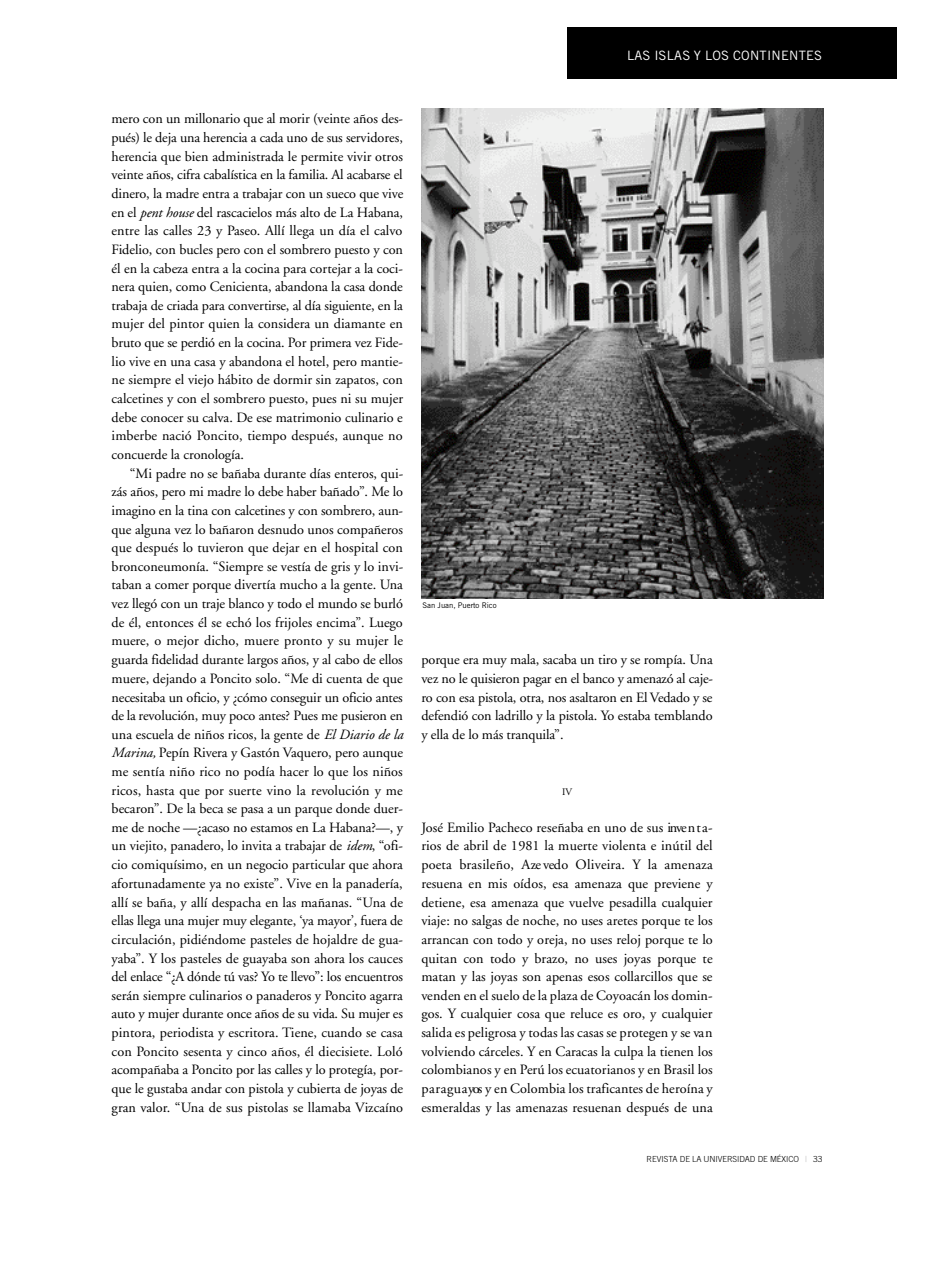
<style>
.page{position:relative;width:936px;height:1276px;background:#fff}
.page>*{position:absolute;margin:0;border:0;box-sizing:border-box;transform-origin:0 0}
.t1{font:14.25px/18.6px "Adobe Garamond";color:#000;text-align:justify}
.t2{font:12.9px "Trade Gothic";letter-spacing:.02em;color:#fff}
.t3{font:9.9px "Adobe Garamond";color:#000}
.t4{font:300 8.4px "Trade Gothic";letter-spacing:-.01em;color:#000}
.t5{font:7.8px "Trade Gothic";letter-spacing:-.005em;color:#000}
.s1{font-style:italic}
.s2{font-weight:400;color:#bfbfbf}
</style>
<div class="page">
<img style="left:421px;top:108px;width:402px;height:490px">
<div style="left:567px;top:27px;width:329px;height:52px;background:#000"></div>
<p class="t2" style="left:627px;top:51px;width:196px">LAS ISLAS Y LOS CONTINENTES</p>
<p class="t1" style="left:112px;top:111px;width:293px">mero con un millonario que al morir (veinte años des&shy;pués) le deja una herencia a cada uno de sus servidores, herencia que bien administrada le permite vivir otros veinte años, cifra cabalística en la familia. Al acabarse el dinero, la madre entra a trabajar con un sueco que vive en el <span class="s1">pent house</span> del rascacielos más alto de La Habana, entre las calles 23 y Paseo. Allí llega un día el calvo Fidelio, con bucles pero con el sombrero puesto y con él en la cabeza entra a la cocina para cortejar a la coci&shy;nera quien, como Cenicienta, abandona la casa donde trabaja de criada para convertirse, al día siguiente, en la mujer del pintor quien la considera un diamante en bruto que se perdió en la cocina. Por primera vez Fide&shy;lio vive en una casa y abandona el hotel, pero mantie&shy;ne siempre el viejo hábito de dormir sin zapatos, con calcetines y con el sombrero puesto, pues ni su mujer debe conocer su calva. De ese matrimonio culinario e imberbe nació Poncito, tiempo después, aunque no concuerde la cronología.</p>
<p class="t1" style="left:112px;top:465px;width:293px;text-indent:18px">“Mi padre no se bañaba durante días enteros, qui&shy;zás años, pero mi madre lo debe haber bañado”. Me lo imagino en la tina con calcetines y con sombrero, aun&shy;que alguna vez lo bañaron desnudo unos compañeros que después lo tuvieron que dejar en el hospital con bronconeumonía. “Siempre se vestía de gris y lo invi&shy;taban a comer porque divertía mucho a la gente. Una vez llegó con un traje blanco y todo el mundo se burló de él, entonces él se echó los frijoles encima”. Luego muere, o mejor dicho, muere pronto y su mujer le guarda fidelidad durante largos años, y al cabo de ellos muere, dejando a Poncito solo. “Me di cuenta de que necesitaba un oficio, y ¿cómo conseguir un oficio antes de la revolución, muy poco antes? Pues me pusieron en una escuela de niños ricos, la gente de <span class="s1">El Diario de la Marina,</span> Pepín Rivera y Gastón Vaquero, pero aunque me sentía niño rico no podía hacer lo que los niños ricos, hasta que por suerte vino la revolución y me becaron”. De la beca se pasa a un parque donde duer&shy;me de noche —¿acaso no estamos en La Habana?—, y un viejito, panadero, lo invita a trabajar de <span class="s1">idem</span>, “ofi&shy;cio comiquísimo, en un negocio particular que ahora afortunadamente ya no existe”. Vive en la panadería, allí se baña, y allí despacha en las mañanas. “Una de ellas llega una mujer muy elegante, ‘ya mayor’, fuera de circulación, pidiéndome pasteles de hojaldre de gua&shy;yaba”. Y los pasteles de guayaba son ahora los cauces del enlace “¿A dónde tú vas? Yo te llevo”: los encuentros serán siempre culinarios o panaderos y Poncito agarra auto y mujer durante once años de su vida. Su mujer es pintora, periodista y escritora. Tiene, cuando se casa con Poncito sesenta y cinco años, él diecisiete. Loló acompañaba a Poncito por las calles y lo protegía, por&shy;que le gustaba andar con pistola y cubierta de joyas de gran valor. “Una de sus pistolas se llamaba Vizcaíno</p>
<p class="t5" style="left:422px;top:602px;width:75px">San Juan, Puerto Rico</p>
<p class="t1" style="left:421px;top:651px;width:293px">porque era muy mala, sacaba un tiro y se rompía. Una vez no le quisieron pagar en el banco y amenazó al caje&shy;ro con esa pistola, otra, nos asaltaron en El Vedado y se defendió con ladrillo y la pistola. Yo estaba temblando y ella de lo más tranquila”.</p>
<p class="t3" style="left:562px;top:787px;width:12px">IV</p>
<p class="t1" style="left:421px;top:819px;width:293px">José Emilio Pacheco reseñaba en uno de sus inve n t a&shy;rios de abril de 1981 la muerte violenta e inútil del poeta brasileño, Aze vedo Oliveira. Y la amenaza resuena en mis oídos, esa amenaza que previene y detiene, esa amenaza que vuelve pesadilla cualquier viaje: no salgas de noche, no uses aretes porque te los arrancan con todo y oreja, no uses reloj porque te lo quitan con todo y brazo, no uses joyas porque te matan y las joyas son apenas esos collarcillos que se venden en el suelo de la plaza de Coyoacán los domin&shy;gos. Y cualquier cosa que reluce es oro, y cualquier salida es peligrosa y todas las casas se protegen y se va n volviendo cárceles. Y en Caracas la culpa la tienen los colombianos y en Perú los ecuatorianos y en Brasil los p a r a g u a yos y en Colombia los traficantes de heroína y esmeraldas y las amenazas resuenan después de una</p>
<p class="t4" style="left:646px;top:1155px;width:177px">REVISTA DE LA UNIVERSIDAD DE MÉXICO <span class="s2">|</span> 33</p>
</div>
